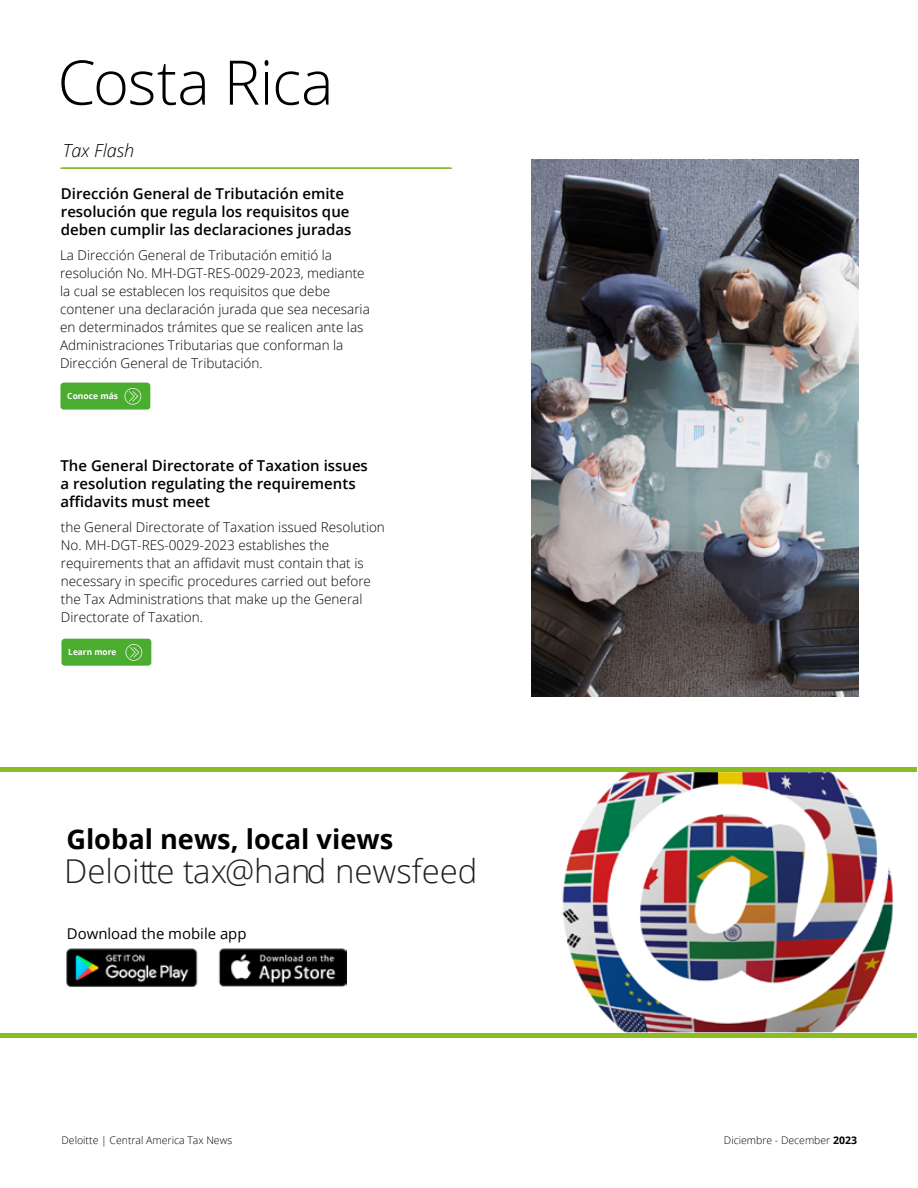
<style>
.page{position:relative;width:918px;height:1188px;background:#fff}
.page>*{position:absolute;margin:0;border:0;box-sizing:border-box;transform-origin:0 0}
.t1{font:300 61.5px "Open Sans";letter-spacing:-.01em;color:#000}
.t2{font:300 32.85px "Open Sans";color:#241f21}
.t3{font:700 27.15px "Open Sans";color:#000}
.t4{font:italic 300 18px "Open Sans";color:#000101}
.t5{font:600 15px/18px "Open Sans";color:#000101}
.t6{font:14.85px "Open Sans";color:#000}
.t7{font:300 13.5px/18px "Open Sans";color:#000101}
.t8{font:300 10.5px "Open Sans";color:#000101}
.t9{font:700 8.55px "Open Sans";color:#fff}
.s1{font-weight:700}
</style>
<div class="page">
<div style="left:0;top:768px;width:918px;height:270px;background:#8abd24"></div>
<div style="left:0;top:772px;width:917px;height:260px;background:#fff"></div>
<img style="left:67px;top:948px;width:280px;height:39px">
<img style="left:562px;top:772px;width:331px;height:260px">
<hr style="left:917px;top:699px;width:1px;height:400px;background:#fff">
<hr style="left:63px;top:167px;width:389px;height:2px;background:#86bc25">
<hr style="left:60px;top:167px;width:390px;height:2px;background:#86bc25">
<div style="left:60px;top:383px;width:90px;height:27px;background:#4aad30;border-radius:3px"></div>
<svg style="left:125px;top:388px;width:16px;height:17px"></svg>
<div style="left:61px;top:639px;width:90px;height:27px;background:#4aad30;border-radius:3px"></div>
<svg style="left:126px;top:644px;width:16px;height:17px"></svg>
<img style="left:531px;top:160px;width:328px;height:537px">
<h1 class="t1" style="left:58px;top:40px;width:278px">Costa Rica</h1>
<h3 class="t4" style="left:63px;top:138px;width:73px">Tax Flash</h3>
<p class="t5" style="left:61px;top:184px;width:292px">Dirección General de Tributación emite resolución que regula los requisitos que deben cumplir las declaraciones juradas</p>
<p class="t7" style="left:60px;top:246px;width:311px">La Dirección General de Tributación emitió la resolución No. MH-DGT-RES-0029-2023, mediante la cual se establecen los requisitos que debe contener una declaración jurada que sea necesaria en determinados trámites que se realicen ante las Administraciones Tributarias que conforman la Dirección General de Tributación.</p>
<p class="t9" style="left:67px;top:390px;width:52px">Conoce más</p>
<p class="t5" style="left:60px;top:456px;width:309px">The General Directorate of Taxation issues a resolution regulating the requirements affidavits must meet</p>
<p class="t7" style="left:61px;top:518px;width:326px">the General Directorate of Taxation issued Resolution No. MH-DGT-RES-0029-2023 establishes the requirements that an affidavit must contain that is necessary in specific procedures carried out before the Tax Administrations that make up the General Directorate of Taxation.</p>
<p class="t9" style="left:68px;top:646px;width:50px">Learn more</p>
<h3 class="t3" style="left:66px;top:820px;width:328px">Global news, local views</h3>
<h2 class="t2" style="left:64px;top:849px;width:415px">Deloitte tax@hand newsfeed</h2>
<p class="t6" style="left:67px;top:923px;width:181px">Download the mobile app</p>
<p class="t8" style="left:62px;top:1133px;width:172px">Deloitte | Central America Tax News</p>
<p class="t8" style="left:724px;top:1133px;width:135px">Diciembre - December <span class="s1">2023</span></p>
</div>
